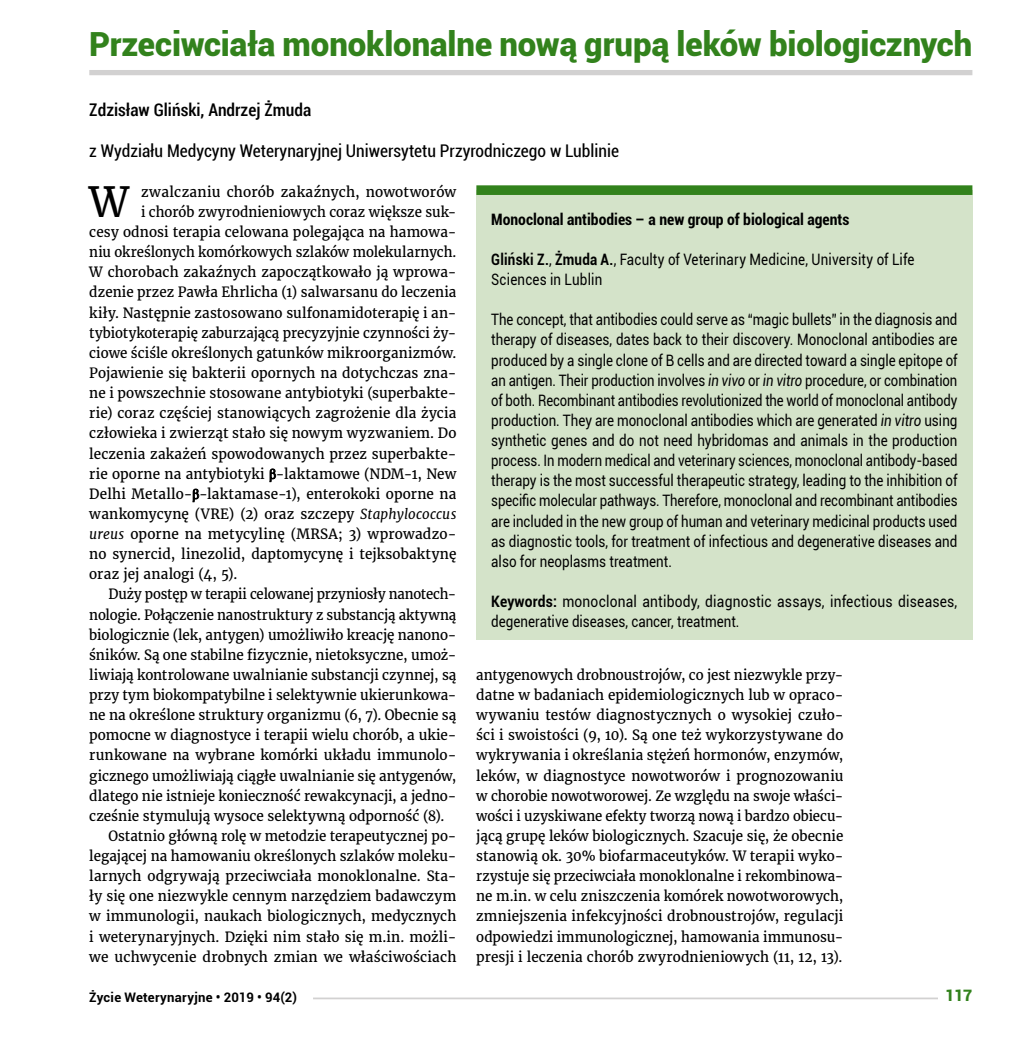
<style>
.page{position:relative;width:1027px;height:1053px;background:#fff}
.page>*{position:absolute;margin:0;border:0;box-sizing:border-box;transform-origin:0 0}
.t1{font:41.12px "Merriweather";color:#000}
.t2{font:900 33.25px "Roboto";letter-spacing:-.005em;color:#32821c}
.t3{font:condensed 17.5px "Roboto";color:#000}
.t4{font:500 condensed 17.5px "Roboto";color:#000}
.t5{font:15.75px/20.1px "Roboto";letter-spacing:.01em;color:#000;text-align:justify;scale:.84 1}
.t6{font:15.75px/20.1px "Roboto";letter-spacing:.01em;color:#000;scale:.88 1}
.t7{font:15.75px/20.1px "Roboto";letter-spacing:.01em;color:#000;scale:.85 1}
.t8{font:700 condensed 15.75px "Roboto";color:#000}
.t9{font:900 15.75px "Roboto";color:#32821c}
.t10{font:14px "Merriweather";letter-spacing:.005em;color:#000}
.t11{font:14px/20.1px "Merriweather";letter-spacing:.005em;color:#000;text-align:justify;scale:.95 1}
.t12{font:14px "Merriweather";letter-spacing:.005em;color:#000;scale:.96 1}
.t13{font:14px "Merriweather";letter-spacing:-.015em;color:#000;scale:.94 1}
.t14{font:700 13.12px "Roboto";letter-spacing:.02em;color:#000}
.s1{font-family:"Times New Roman"}
.s2{font-style:italic}
.s3{font-weight:700}
</style>
<div class="page">
<svg style="left:270px;top:469px;width:6px;height:13px"></svg>
<svg style="left:193px;top:489px;width:6px;height:13px"></svg>
<div style="left:89px;top:70px;width:883px;height:5px;background:#d2d1d1"></div>
<div style="left:476px;top:190px;width:496px;height:450px;background:#d4e3c9"></div>
<div style="left:476px;top:185px;width:496px;height:10px;background:#32821c"></div>
<hr style="left:313px;top:998px;width:659px;height:1px;background:#d2d1d1">
<div style="left:938px;top:989px;width:34px;height:18px;background:#fff"></div>
<h2 class="t2" style="left:89px;top:21px;width:885px">Przeciwciała monoklonalne nową grupą leków biologicznych</h2>
<p class="t4" style="left:89px;top:98px;width:224px">Zdzisław Gliński, Andrzej Żmuda</p>
<p class="t3" style="left:89px;top:138px;width:531px">z Wydziału Medycyny Weterynaryjnej Uniwersytetu Przyrodniczego w Lublinie</p>
<h1 class="t1" style="left:89px;top:177px;width:41px">W</h1>
<p class="t10" style="left:141px;top:183px;width:317px">zwalczaniu chorób zakaźnych, nowotworów</p>
<p class="t11" style="left:141px;top:202px;width:333px">i chorób zwyrodnieniowych coraz większe suk-</p>
<p class="t10" style="left:89px;top:223px;width:369px">cesy odnosi terapia celowana polegająca na hamowa-</p>
<p class="t11" style="left:89px;top:242px;width:388px">niu określonych komórkowych szlaków molekularnych.</p>
<p class="t10" style="left:89px;top:264px;width:369px">W chorobach zakaźnych zapoczątkowało ją wprowa-</p>
<p class="t12" style="left:89px;top:284px;width:384px">dzenie przez Pawła Ehrlicha (1) salwarsanu do leczenia</p>
<p class="t10" style="left:89px;top:304px;width:369px">kiły. Następnie zastosowano sulfonamidoterapię i an-</p>
<p class="t11" style="left:89px;top:323px;width:388px">tybiotykoterapię zaburzającą precyzyjnie czynności ży-</p>
<p class="t12" style="left:89px;top:344px;width:384px">ciowe ściśle określonych gatunków mikroorganizmów.</p>
<p class="t10" style="left:89px;top:364px;width:369px">Pojawienie się bakterii opornych na dotychczas zna-</p>
<p class="t10" style="left:89px;top:384px;width:369px">ne i powszechnie stosowane antybiotyki (superbakte-</p>
<p class="t10" style="left:89px;top:404px;width:369px">rie) coraz częściej stanowiących zagrożenie dla życia</p>
<p class="t10" style="left:89px;top:425px;width:369px">człowieka i zwierząt stało się nowym wyzwaniem. Do</p>
<p class="t10" style="left:89px;top:445px;width:369px">leczenia zakażeń spowodowanych przez superbakte-</p>
<p class="t10" style="left:89px;top:465px;width:369px">rie oporne na antybiotyki <span class="s1">β</span>-laktamowe (NDM-1, New</p>
<p class="t10" style="left:89px;top:485px;width:369px">Delhi Metallo‑ <span class="s1">β</span>-laktamase-1), enterokoki oporne na</p>
<p class="t10" style="left:89px;top:505px;width:369px">wankomycynę (VRE) (2) oraz szczepy <span class="s2">Staphylococcus</span></p>
<p class="t10" style="left:89px;top:525px;width:369px"><span class="s2">ureus</span> oporne na metycylinę (MRSA; 3) wprowadzo-</p>
<p class="t10" style="left:89px;top:545px;width:369px">no synercid, linezolid, daptomycynę i tejksobaktynę</p>
<p class="t10" style="left:89px;top:565px;width:149px">oraz jej analogi (4, 5).</p>
<p class="t13" style="left:109px;top:586px;width:372px">Duży postęp w terapii celowanej przyniosły nanotech-</p>
<p class="t11" style="left:89px;top:604px;width:388px">nologie. Połączenie nanostruktury z substancją aktywną</p>
<p class="t12" style="left:89px;top:626px;width:384px">biologicznie (lek, antygen) umożliwiło kreację nanono-</p>
<p class="t10" style="left:89px;top:646px;width:369px">śników. Są one stabilne fizycznie, nietoksyczne, umoż-</p>
<p class="t12" style="left:89px;top:666px;width:384px">liwiają kontrolowane uwalnianie substancji czynnej, są</p>
<p class="t12" style="left:89px;top:686px;width:384px">przy tym biokompatybilne i selektywnie ukierunkowa-</p>
<p class="t10" style="left:89px;top:706px;width:369px">ne na określone struktury organizmu (6, 7). Obecnie są</p>
<p class="t10" style="left:89px;top:726px;width:369px">pomocne w diagnostyce i terapii wielu chorób, a ukie-</p>
<p class="t10" style="left:89px;top:747px;width:369px">runkowane na wybrane komórki układu immunolo-</p>
<p class="t12" style="left:89px;top:767px;width:384px">gicznego umożliwiają ciągłe uwalnianie się antygenów,</p>
<p class="t12" style="left:89px;top:787px;width:384px">dlatego nie istnieje konieczność rewakcynacji, a jedno-</p>
<p class="t10" style="left:89px;top:807px;width:357px">cześnie stymulują wysoce selektywną odporność (8).</p>
<p class="t11" style="left:109px;top:826px;width:368px">Ostatnio główną rolę w metodzie terapeutycznej po-</p>
<p class="t12" style="left:89px;top:847px;width:384px">legającej na hamowaniu określonych szlaków moleku-</p>
<p class="t10" style="left:89px;top:867px;width:369px">larnych odgrywają przeciwciała monoklonalne. Sta-</p>
<p class="t10" style="left:89px;top:887px;width:369px">ły się one niezwykle cennym narzędziem badawczym</p>
<p class="t10" style="left:89px;top:908px;width:369px">w immunologii, naukach biologicznych, medycznych</p>
<p class="t10" style="left:89px;top:928px;width:369px">i weterynaryjnych. Dzięki nim stało się m.in. możli-</p>
<p class="t10" style="left:89px;top:948px;width:369px">we uchwycenie drobnych zmian we właściwościach</p>
<p class="t8" style="left:491px;top:208px;width:360px">Monoclonal antibodies – a new group of biological agents</p>
<p class="t7" style="left:491px;top:249px;width:499px"><span class="s3">Gliński Z.</span>, <span class="s3">Żmuda A.</span>, Faculty of Veterinary Medicine, University of Life<br>Sciences in Lublin</p>
<p class="t5" style="left:491px;top:309px;width:557px">The concept, that antibodies could serve as “magic bullets” in the diagnosis and therapy of diseases, dates back to their discovery. Monoclonal antibodies are produced by a single clone of B cells and are directed toward a single epitope of an antigen. Their production involves <span class="s2">in vivo</span> or <span class="s2">in vitro</span> procedure, or combination of both. Recombinant antibodies revolutionized the world of monoclonal antibody production. They are monoclonal antibodies which are generated <span class="s2">in vitro</span> using synthetic genes and do not need hybridomas and animals in the production process. In modern medical and veterinary sciences, monoclonal antibody-based therapy is the most successful therapeutic strategy, leading to the inhibition of specific molecular pathways. Therefore, monoclonal and recombinant antibodies are included in the new group of human and veterinary medicinal products used as diagnostic tools, for treatment of infectious and degenerative diseases and also for neoplasms treatment.</p>
<p class="t6" style="left:491px;top:591px;width:531px"><span class="s3">Keywords:</span> monoclonal antibody, diagnostic assays, infectious diseases, degenerative diseases, cancer, treatment.</p>
<p class="t11" style="left:476px;top:665px;width:388px">antygenowych drobnoustrojów, co jest niezwykle przy&shy;datne w badaniach epidemiologicznych lub w opraco&shy;wywaniu testów diagnostycznych o wysokiej czuło&shy;ści i swoistości (9, 10). Są one też wykorzystywane do wykrywania i określania stężeń hormonów, enzymów, leków, w diagnostyce nowotworów i prognozowaniu w chorobie nowotworowej. Ze względu na swoje właści&shy;wości i uzyskiwane efekty tworzą nową i bardzo obiecu&shy;jącą grupę leków biologicznych. Szacuje się, że obecnie stanowią ok. 30% biofarmaceutyków. W terapii wyko&shy;rzystuje się przeciwciała monoklonalne i rekombinowa&shy;ne m.in. w celu zniszczenia komórek nowotworowych, zmniejszenia infekcyjności drobnoustrojów, regulacji odpowiedzi immunologicznej, hamowania immunosu&shy;presji i leczenia chorób zwyrodnieniowych (11, 12, 13).</p>
<p class="t14" style="left:89px;top:988px;width:209px">Życie Weterynaryjne • 2019 • 94(2)</p>
<p class="t9" style="left:945px;top:984px;width:29px">117</p>
</div>
